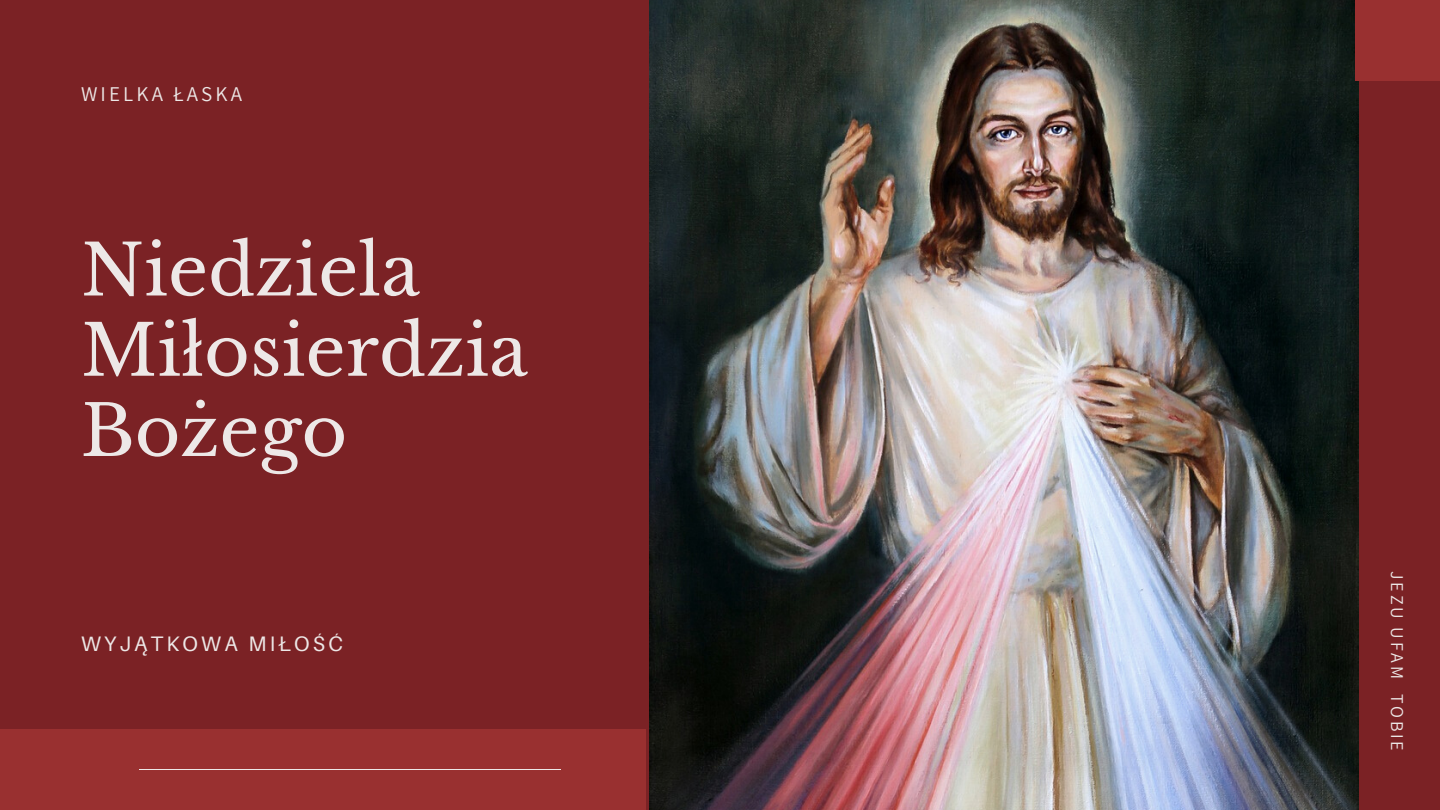
<style>
.page{position:relative;width:1440px;height:810px;background:#7b2225}
.page>*{position:absolute;margin:0;border:0;box-sizing:border-box;transform-origin:0 0}
.t1{font:70px/80.2px "Libre Baskerville";color:#ede8e7}
.t2{font:21px "Aileron";letter-spacing:.15em;color:#ede8e7}
.t3{font:21px "Assistant";letter-spacing:.15em;color:#ede8e7}
.t4{font:18px "Assistant";letter-spacing:.15em;color:#ede8e7}
</style>
<div class="page">
<img style="left:649px;top:0;width:710px;height:810px">
<div style="left:0;top:729px;width:646px;height:81px;background:#993030"></div>
<hr style="left:140px;top:770px;width:421px;height:1px;background:#ede8e7">
<div style="left:1355px;top:0;width:85px;height:81px;background:#993030"></div>
<p class="t3" style="left:81px;top:80px;width:163px">WIELKA ŁASKA</p>
<p class="t1" style="left:81px;top:231px;width:448px">Niedziela<br>Miłosierdzia<br>Bożego</p>
<p class="t2" style="left:81px;top:631px;width:264px">WYJĄTKOWA MIŁOŚĆ</p>
<p class="t4" style="left:1410px;top:571px;width:181px;rotate:90deg">JEZU UFAM TOBIE</p>
</div>
